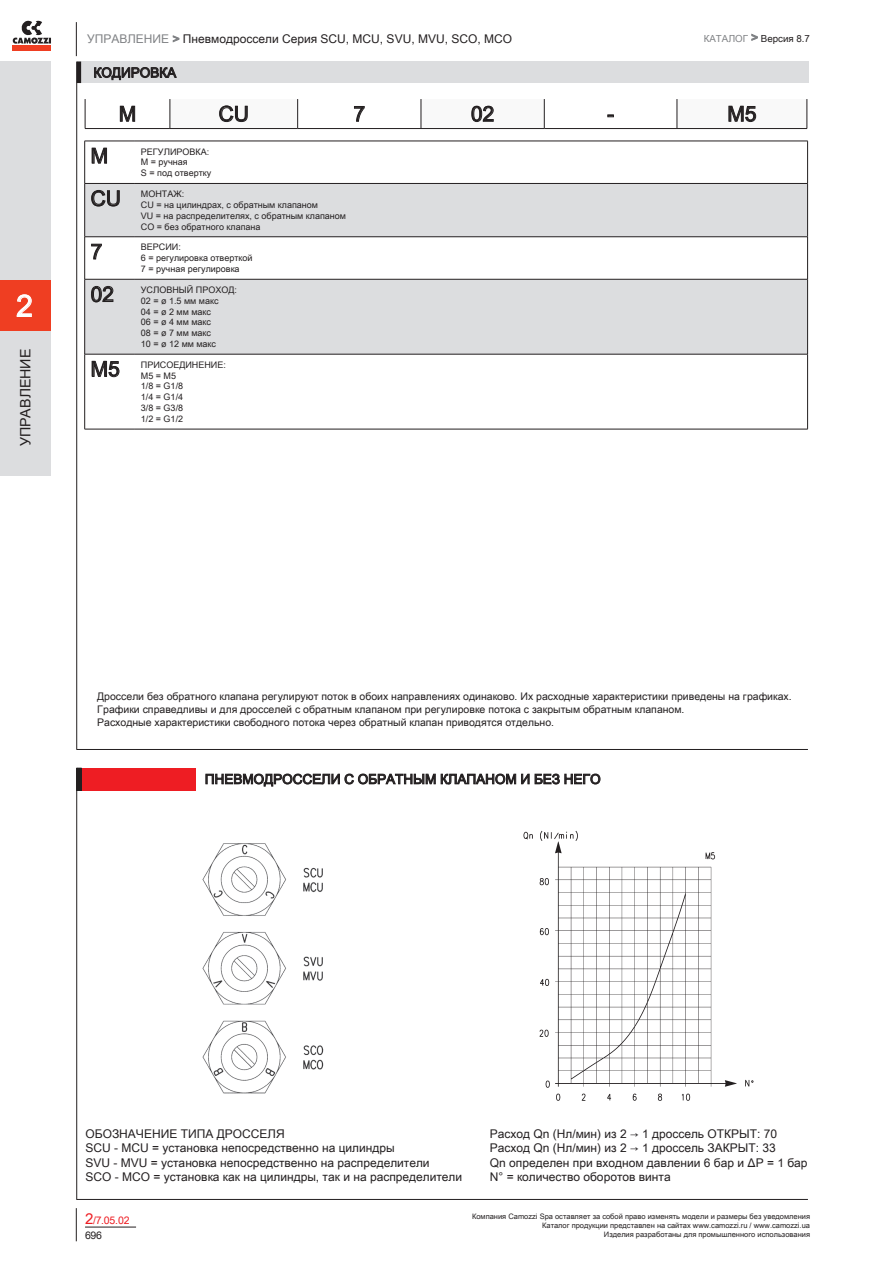
<style>
.page{position:relative;width:893px;height:1263px;background:#fff}
.page>*{position:absolute;margin:0;border:0;box-sizing:border-box;transform-origin:0 0}
.t1{font:30px "Arial Unicode MS";color:#fff}
.t2{font:21px "Arial Unicode MS";color:#231f20}
.t3{font:14.25px "Arial Unicode MS";color:#231f20}
.t4{font:13.5px "Arial Unicode MS";color:#231f20}
.t5{font:12px/14.4px "Arial Unicode MS";color:#231f20}
.t6{font:10.5px/12.6px "Arial Unicode MS";color:#231f20}
.t7{font:10.5px/15.3px "Arial Unicode MS";letter-spacing:-.025em;color:#ee1d23}
.t8{font:9.75px "Arial Unicode MS";color:#231f20}
.t9{font:9px/10.8px "Arial Unicode MS";color:#231f20}
.t10{font:7.5px/9px "Arial Unicode MS";color:#231f20;text-align:right}
.s1{color:#808285}
.s2{font-size:12px;color:#808285}
.s3{font-size:15px}
.s4{color:#231f20}
</style>
<div class="page">
<svg style="left:13px;top:21px;width:38px;height:23px"></svg>
<div style="left:13px;top:45px;width:38px;height:5px;background:#ef3e22"></div>
<div style="left:0;top:62px;width:51px;height:414px;background:#dcdddf"></div>
<div style="left:0;top:281px;width:51px;height:50px;background:#ef3e22"></div>
<svg style="left:17px;top:294px;width:15px;height:23px"></svg>
<svg style="left:751px;top:34px;width:7px;height:7px"></svg>
<svg style="left:173px;top:35px;width:7px;height:7px"></svg>
<hr style="left:76px;top:22px;width:1px;height:34px;background:#231f20">
<hr style="left:76px;top:1208px;width:1px;height:33px;background:#231f20">
<hr style="left:85px;top:1227px;width:51px;height:1px;background:#231f20">
<svg style="left:205px;top:773px;width:395px;height:13px"></svg>
<div style="left:77px;top:62px;width:731px;height:21px;background:#dcdddf"></div>
<svg style="left:94px;top:67px;width:83px;height:13px"></svg>
<svg style="left:85px;top:99px;width:723px;height:30px"></svg>
<svg style="left:85px;top:142px;width:722px;height:287px"></svg>
<svg style="left:85px;top:184px;width:722px;height:170px;fill:#dcdddf"></svg>
<hr style="left:84px;top:141px;width:1px;height:42px;background:#231f20">
<hr style="left:84px;top:141px;width:51px;height:1px;background:#231f20">
<hr style="left:807px;top:141px;width:1px;height:42px;background:#231f20">
<hr style="left:135px;top:141px;width:673px;height:1px;background:#231f20">
<hr style="left:84px;top:184px;width:1px;height:53px;background:#231f20">
<hr style="left:84px;top:183px;width:51px;height:1px;background:#231f20">
<hr style="left:807px;top:184px;width:1px;height:53px;background:#231f20">
<hr style="left:135px;top:183px;width:673px;height:1px;background:#231f20">
<hr style="left:84px;top:237px;width:1px;height:42px;background:#231f20">
<hr style="left:84px;top:236px;width:51px;height:1px;background:#231f20">
<hr style="left:807px;top:237px;width:1px;height:42px;background:#231f20">
<hr style="left:135px;top:236px;width:673px;height:1px;background:#231f20">
<hr style="left:84px;top:279px;width:1px;height:75px;background:#231f20">
<hr style="left:84px;top:279px;width:51px;height:1px;background:#231f20">
<hr style="left:807px;top:279px;width:1px;height:75px;background:#231f20">
<hr style="left:135px;top:279px;width:673px;height:1px;background:#231f20">
<hr style="left:84px;top:354px;width:1px;height:75px;background:#231f20">
<hr style="left:84px;top:354px;width:51px;height:1px;background:#231f20">
<hr style="left:84px;top:429px;width:51px;height:1px;background:#231f20">
<hr style="left:807px;top:354px;width:1px;height:75px;background:#231f20">
<hr style="left:135px;top:354px;width:673px;height:1px;background:#231f20">
<hr style="left:135px;top:429px;width:673px;height:1px;background:#231f20">
<svg style="left:92px;top:147px;width:15px;height:17px"></svg>
<svg style="left:91px;top:190px;width:29px;height:16px"></svg>
<svg style="left:91px;top:244px;width:11px;height:15px"></svg>
<svg style="left:91px;top:286px;width:22px;height:16px"></svg>
<svg style="left:92px;top:361px;width:27px;height:16px"></svg>
<img style="left:202px;top:843px;width:122px;height:251px">
<img style="left:523px;top:830px;width:231px;height:271px">
<hr style="left:77px;top:749px;width:731px;height:1px;background:#231f20">
<div style="left:77px;top:62px;width:4px;height:21px;border:1px solid #231f20"></div>
<hr style="left:77px;top:768px;width:4px;height:22px;background:#231f20">
<div style="left:77px;top:768px;width:5px;height:22px;border:1px solid #231f20"></div>
<div style="left:82px;top:768px;width:114px;height:22px;background:#ee1d23"></div>
<hr style="left:77px;top:1199px;width:731px;height:1px;background:#231f20">
<hr style="left:76px;top:62px;width:1px;height:687px;background:#231f20">
<hr style="left:76px;top:768px;width:1px;height:431px;background:#231f20">
<h1 class="t1" style="left:16px;top:284px;width:18px">2</h1>
<p class="t3" style="left:15px;top:446px;width:99px;rotate:-90deg">УПРАВЛЕНИЕ</p>
<p class="t5" style="left:87px;top:31px;width:426px"><span class="s1">УПРАВЛЕНИЕ &gt;</span> Пневмодроссели Серия SCU, MCU, SVU, MVU, SCO, MCO</p>
<p class="t8" style="left:704px;top:31px;width:108px"><span class="s1">КАТАЛОГ</span> <span class="s2">&gt;</span> Версия 8.7</p>
<p class="t4" style="left:94px;top:63px;width:84px">КОДИРОВКА</p>
<h2 class="t2" style="left:119px;top:99px;width:19px">M</h2>
<h2 class="t2" style="left:219px;top:99px;width:32px">CU</h2>
<h2 class="t2" style="left:353px;top:99px;width:13px">7</h2>
<h2 class="t2" style="left:471px;top:99px;width:25px">02</h2>
<h2 class="t2" style="left:607px;top:99px;width:8px">-</h2>
<h2 class="t2" style="left:727px;top:99px;width:31px">M5</h2>
<h2 class="t2" style="left:91px;top:141px;width:19px">M</h2>
<p class="t9" style="left:141px;top:146px;width:72px">РЕГУЛИРОВКА:<br>M = ручная<br>S = под отвертку</p>
<h2 class="t2" style="left:91px;top:183px;width:32px">CU</h2>
<p class="t9" style="left:141px;top:188px;width:207px">МОНТАЖ:<br>CU = на цилиндрах, с обратным клапаном<br>VU = на распределителях, с обратным клапаном<br>CO = без обратного клапана</p>
<h2 class="t2" style="left:91px;top:236px;width:13px">7</h2>
<p class="t9" style="left:141px;top:242px;width:113px">ВЕРСИИ:<br>6 = регулировка отверткой<br>7 = ручная регулировка</p>
<h2 class="t2" style="left:91px;top:279px;width:25px">02</h2>
<p class="t9" style="left:141px;top:284px;width:98px">УСЛОВНЫЙ ПРОХОД:<br>02 = ø 1.5 мм макс<br>04 = ø 2 мм макс<br>06 = ø 4 мм макс<br>08 = ø 7 мм макс<br>10 = ø 12 мм макс</p>
<h2 class="t2" style="left:91px;top:354px;width:31px">M5</h2>
<p class="t9" style="left:141px;top:359px;width:87px">ПРИСОЕДИНЕНИЕ:<br>M5 = M5<br>1/8 = G1/8<br>1/4 = G1/4<br>3/8 = G3/8<br>1/2 = G1/2</p>
<p class="t6" style="left:97px;top:690px;width:696px">Дроссели без обратного клапана регулируют поток в обоих направлениях одинаково. Их расходные характеристики приведены на графиках.<br>Графики справедливы и для дросселей с обратным клапаном при регулировке потока с закрытым обратным клапаном.<br>Расходные характеристики свободного потока через обратный клапан приводятся отдельно.</p>
<p class="t4" style="left:205px;top:769px;width:397px">ПНЕВМОДРОССЕЛИ С ОБРАТНЫМ КЛАПАНОМ И БЕЗ НЕГО</p>
<p class="t5" style="left:85px;top:1126px;width:378px">ОБОЗНАЧЕНИЕ ТИПА ДРОССЕЛЯ<br>SCU - MCU = установка непосредственно на цилиндры<br>SVU - MVU = установка непосредственно на распределители<br>SCO - MCO = установка как на цилиндры, так и на распределители</p>
<p class="t5" style="left:490px;top:1126px;width:319px">Расход Qn (Нл/мин) из 2 → 1 дроссель ОТКРЫТ: 70<br>Расход Qn (Нл/мин) из 2 → 1 дроссель ЗАКРЫТ: 33<br>Qn определен при входном давлении 6 бар и ΔP = 1 бар N° = количество оборотов винта</p>
<p class="t7" style="left:85px;top:1212px;width:46px"><span class="s3">2</span>/7.05.02<br><span class="s4">696</span></p>
<p class="t10" style="left:472px;top:1212px;width:339px">Компания Camozzi Spa оставляет за собой право изменять модели и размеры без уведомления<br>Каталог продукции представлен на сайтах www.camozzi.ru / www.camozzi.ua<br>Изделия разработаны для промышленного использования</p>
</div>
